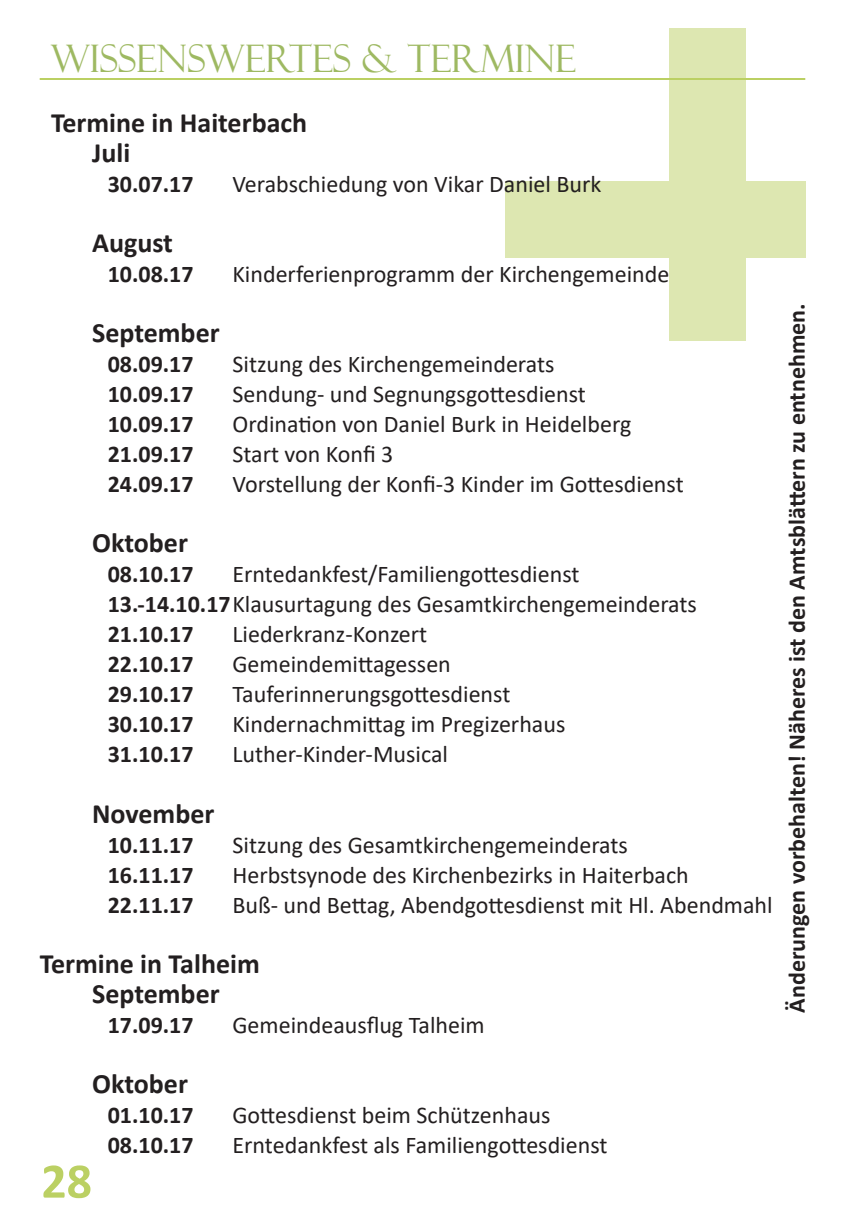
<style>
.page{position:relative;width:862px;height:1214px;background:#fff}
.page>*{position:absolute;margin:0;border:0;box-sizing:border-box;transform-origin:0 0}
.t1{font:700 50px "Calibri";color:#bbd063}
.t2{font:38px "Felix Titling";color:#9eb962}
.t3{font:700 28px/30px "Calibri";color:#231f20}
.t4{font:24px/30px "Calibri";color:#231f20}
.t5{font:700 24px/30px "Calibri";color:#231f20;text-align:justify}
.s1{font-weight:700}
</style>
<div class="page">
<hr style="left:40px;top:78px;width:765px;height:2px;background:#bbd063">
<div style="left:669px;top:28px;width:77px;height:312px;background:#dde7b1"></div>
<div style="left:505px;top:181px;width:300px;height:77px;background:#dde7b1"></div>
<h2 class="t2" style="left:51px;top:37px;width:526px">WISSENSWERTES &amp; TERMINE</h2>
<p class="t3" style="left:92px;top:107px;width:217px;text-indent:-41px">Termine in Haiterbach<br>Juli</p>
<p class="t5" style="left:108px;top:169px;width:87px">30.07.17</p>
<p class="t4" style="left:232px;top:168px;width:370px">Verabschiedung von Vikar Daniel Burk</p>
<p class="t3" style="left:92px;top:227px;width:82px">August</p>
<p class="t5" style="left:108px;top:259px;width:87px">10.08.17</p>
<p class="t4" style="left:232px;top:258px;width:438px">Kinderferienprogramm der Kirchengemeinde</p>
<p class="t3" style="left:92px;top:317px;width:129px">September</p>
<p class="t5" style="left:108px;top:349px;width:87px">08.09.17<br>10.09.17<br>10.09.17<br>21.09.17<br>24.09.17</p>
<p class="t4" style="left:232px;top:348px;width:453px">Sitzung des Kirchengemeinderats<br>Sendung- und Segnungsgottesdienst Ordination von Daniel Burk in Heidelberg Start von Konfi 3<br>Vorstellung der Konfi-3 Kinder im Gottesdienst</p>
<p class="t3" style="left:92px;top:527px;width:97px">Oktober</p>
<p class="t4" style="left:232px;top:558px;width:348px">Erntedankfest/Familiengottesdienst</p>
<p class="t4" style="left:108px;top:588px;width:591px"><span class="s1">13.-14.10.17</span>Klausurtagung des Gesamtkirchengemeinderats</p>
<p class="t4" style="left:232px;top:618px;width:196px">Liederkranz-Konzert</p>
<p class="t4" style="left:232px;top:648px;width:220px">Gemeindemittagessen</p>
<p class="t4" style="left:232px;top:678px;width:279px">Tauferinnerungsgottesdienst</p>
<p class="t4" style="left:232px;top:708px;width:334px">Kindernachmittag im Pregizerhaus</p>
<p class="t4" style="left:232px;top:738px;width:217px">Luther-Kinder-Musical</p>
<p class="t5" style="left:108px;top:559px;width:87px">08.10.17</p>
<p class="t5" style="left:108px;top:619px;width:87px">21.10.17<br>22.10.17<br>29.10.17<br>30.10.17<br>31.10.17</p>
<p class="t3" style="left:92px;top:797px;width:124px">November</p>
<p class="t5" style="left:108px;top:829px;width:87px">10.11.17<br>16.11.17<br>22.11.17</p>
<p class="t4" style="left:232px;top:828px;width:542px">Sitzung des Gesamtkirchengemeinderats<br>Herbstsynode des Kirchenbezirks in Haiterbach<br>Buß- und Bettag, Abendgottesdienst mit Hl. Abendmahl</p>
<p class="t3" style="left:40px;top:947px;width:222px;text-align:center">Termine in Talheim<br>September</p>
<p class="t5" style="left:108px;top:1009px;width:87px">17.09.17</p>
<p class="t4" style="left:232px;top:1008px;width:254px">Gemeindeausflug Talheim</p>
<p class="t5" style="left:781px;top:1012px;width:710px;rotate:-90deg">Änderungen vorbehalten! Näheres ist den Amtsblättern zu entnehmen.</p>
<p class="t3" style="left:92px;top:1067px;width:97px">Oktober</p>
<h1 class="t1" style="left:41px;top:1145px;width:52px">28</h1>
<p class="t5" style="left:108px;top:1099px;width:87px">01.10.17<br>08.10.17</p>
<p class="t4" style="left:232px;top:1098px;width:376px">Gottesdienst beim Schützenhaus<br>Erntedankfest als Familiengottesdienst</p>
</div>
